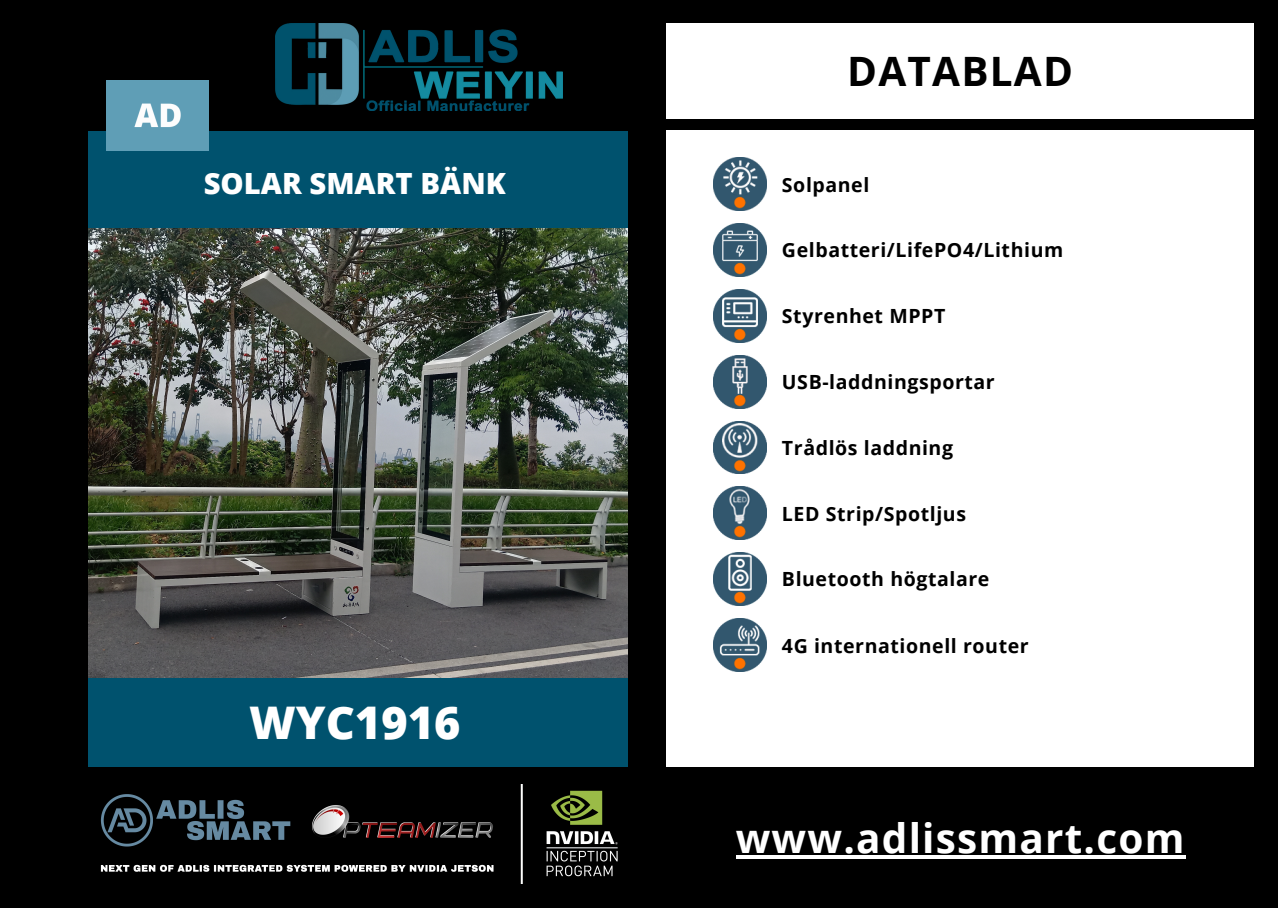
<style>
.page{position:relative;width:1278px;height:908px;background:#fff}
.page>*{position:absolute;margin:0;border:0;box-sizing:border-box;transform-origin:0 0}
.t1{font:800 45px "Open Sans";color:#fff}
.t2{font:700 40.5px "Open Sans";letter-spacing:.03em;color:#fff}
.t3{font:700 40.5px "Open Sans";letter-spacing:.03em;color:#000}
.t4{font:800 29.25px "Open Sans";color:#fff}
.t5{font:700 19.55px "Open Sans";letter-spacing:.03em;color:#000}
</style>
<div class="page">
<div style="left:0;top:0;width:628px;height:908px;background:#00526e"></div>
<img style="left:87px;top:229px;width:541px;height:448px">
<div style="left:628px;top:0;width:650px;height:908px;background:#000"></div>
<div style="left:666px;top:130px;width:587px;height:637px;background:#fff"></div>
<div style="left:0;top:0;width:662px;height:130px;background:#000"></div>
<img style="left:275px;top:23px;width:287px;height:88px">
<img style="left:714px;top:158px;width:53px;height:53px">
<img style="left:714px;top:224px;width:53px;height:53px">
<img style="left:714px;top:289px;width:53px;height:53px">
<img style="left:714px;top:355px;width:53px;height:53px">
<img style="left:714px;top:421px;width:53px;height:53px">
<img style="left:714px;top:487px;width:53px;height:53px">
<div style="left:0;top:23px;width:87px;height:862px;background:#000"></div>
<div style="left:0;top:767px;width:1278px;height:141px;background:#000"></div>
<img style="left:100px;top:784px;width:518px;height:99px">
<img style="left:714px;top:552px;width:53px;height:53px">
<img style="left:714px;top:618px;width:53px;height:53px">
<div style="left:666px;top:23px;width:587px;height:96px;background:#fff"></div>
<hr style="left:736px;top:855px;width:449px;height:4px;background:#fff">
<div style="left:107px;top:80px;width:102px;height:71px;background:#5f9eb6"></div>
<img style="left:134px;top:103px;width:47px;height:25px">
<p class="t3" style="left:847px;top:43px;width:227px">DATABLAD</p>
<p class="t4" style="left:204px;top:163px;width:304px">SOLAR SMART BÄNK</p>
<p class="t5" style="left:782px;top:171px;width:89px">Solpanel</p>
<p class="t5" style="left:782px;top:236px;width:283px">Gelbatteri/LifePO4/Lithium</p>
<p class="t5" style="left:782px;top:302px;width:165px">Styrenhet MPPT</p>
<p class="t5" style="left:782px;top:368px;width:214px">USB-laddningsportar</p>
<p class="t5" style="left:782px;top:434px;width:173px">Trådlös laddning</p>
<p class="t5" style="left:782px;top:500px;width:186px">LED Strip/Spotljus</p>
<p class="t5" style="left:782px;top:565px;width:209px">Bluetooth högtalare</p>
<p class="t1" style="left:249px;top:691px;width:213px">WYC1916</p>
<p class="t5" style="left:782px;top:632px;width:248px">4G internationell router</p>
<p class="t2" style="left:736px;top:810px;width:450px">www.adlissmart.com</p>
</div>
